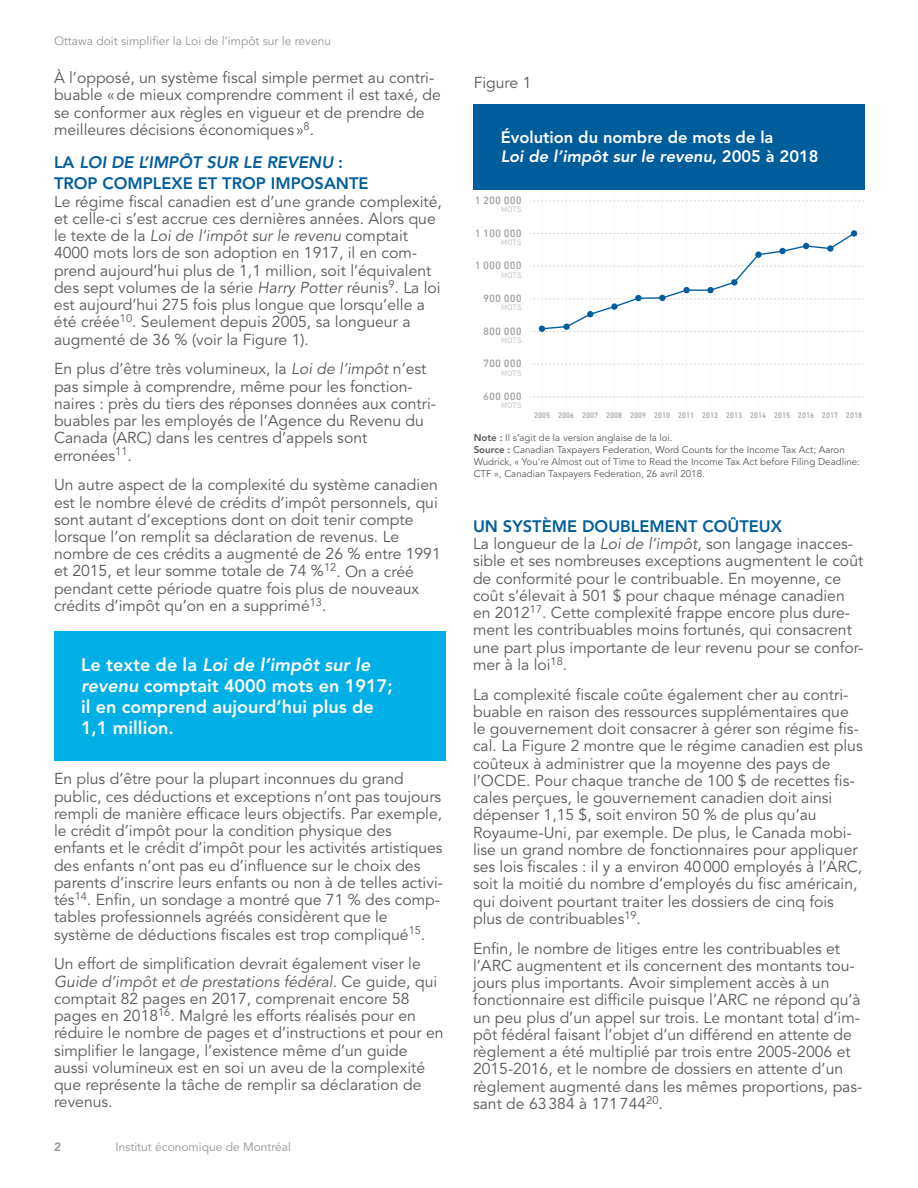
<style>
.page{position:relative;width:918px;height:1188px;background:#fff}
.page>*{position:absolute;margin:0;border:0;box-sizing:border-box;transform-origin:0 0}
.t1{font:800 18px/21px "Avenir LT Std";color:#fff}
.t2{font:800 16.5px/21px "Avenir LT Std";color:#005d9c}
.t3{font:800 16.5px/19.5px "Avenir LT Std";color:#fff}
.t4{font:15.75px/17.2px "Avenir LT Std";color:#57585a}
.t5{font:12px "Avenir LT Std";color:#939598}
.t6{font:800 12px "Avenir LT Std";color:#939598}
.t7{font:500 10.95px "DIN Next CYR";color:#a4a6a8}
.t8{font:9.75px/12px "Avenir LT Std";color:#57585a}
.t9{font:500 8.1px "DIN Next CYR";color:#a4a6a8;scale:.9 1}
.t10{font:8.1px "DIN Next CYR";color:#c7c8ca}
.s1{font-style:italic}
.s2{font-weight:800}
</style>
<div class="page">
<div style="left:54px;top:632px;width:392px;height:129px;background:#00afe6"></div>
<svg style="left:530px;top:193px;width:335px;height:214px"></svg>
<div style="left:474px;top:104px;width:391px;height:85px;background:#005d9c"></div>
<p class="t5" style="left:54px;top:34px;width:279px">Ottawa doit simplifier la Loi de l’impôt sur le revenu</p>
<p class="t4" style="left:54px;top:70px;width:389px">À l’opposé, un système fiscal simple permet au contri&shy;buable «de mieux comprendre comment il est taxé, de se conformer aux règles en vigueur et de prendre de meilleures décisions économiques »<sup>8</sup>.</p>
<p class="t2" style="left:54px;top:152px;width:316px">LA <span class="s1">LOI DE L’IMPÔT SUR LE REVENU</span> :<br>TROP COMPLEXE ET TROP IMPOSANTE</p>
<p class="t4" style="left:54px;top:193px;width:389px">Le régime fiscal canadien est d’une grande complexité, et celle-ci s’est accrue ces dernières années. Alors que le texte de la <span class="s1">Loi de l’impôt sur le revenu</span> comptait 4000 mots lors de son adoption en 1917, il en com&shy;prend aujourd’hui plus de 1,1 million, soit l’équivalent des sept volumes de la série <span class="s1">Harry Potter</span> réunis<sup>9</sup>. La loi est aujourd’hui 275 fois plus longue que lorsqu’elle a été créée<sup>10</sup>. Seulement depuis 2005, sa longueur a augmenté de 36 % (voir la Figure 1).</p>
<p class="t4" style="left:54px;top:361px;width:384px">En plus d’être très volumineux, la <span class="s1">Loi de l’impôt</span> n’est pas simple à comprendre, même pour les fonction&shy;naires : près du tiers des réponses données aux contri&shy;buables par les employés de l’Agence du Revenu du Canada (ARC) dans les centres d’appels sont erronées<sup>11</sup>.</p>
<p class="t4" style="left:54px;top:477px;width:388px">Un autre aspect de la complexité du système canadien est le nombre élevé de crédits d’impôt personnels, qui sont autant d’exceptions dont on doit tenir compte lorsque l’on remplit sa déclaration de revenus. Le nombre de ces crédits a augmenté de 26 % entre 1991 et 2015, et leur somme totale de 74 %<sup>12</sup>. On a créé pendant cette période quatre fois plus de nouveaux crédits d’impôt qu’on en a supprimé<sup>13</sup>.</p>
<p class="t1" style="left:81px;top:655px;width:313px">Le texte de la <span class="s1">Loi de l’impôt sur le revenu</span> comptait 4000 mots en 1917; il en comprend aujourd’hui plus de<br>1,1 million.</p>
<p class="t4" style="left:54px;top:771px;width:391px">En plus d’être pour la plupart inconnues du grand public, ces déductions et exceptions n’ont pas toujours rempli de manière efficace leurs objectifs. Par exemple, le crédit d’impôt pour la condition physique des enfants et le crédit d’impôt pour les activités artistiques des enfants n’ont pas eu d’influence sur le choix des parents d’inscrire leurs enfants ou non à de telles activi&shy;tés<sup>14</sup>. Enfin, un sondage a montré que 71 % des comp&shy;tables professionnels agréés considèrent que le système de déductions fiscales est trop compliqué<sup>15</sup>.</p>
<p class="t4" style="left:54px;top:956px;width:391px">Un effort de simplification devrait également viser le <span class="s1">Guide d’impôt et de prestations fédéral</span>. Ce guide, qui comptait 82 pages en 2017, comprenait encore 58 pages en 2018<sup>16</sup>. Malgré les efforts réalisés pour en réduire le nombre de pages et d’instructions et pour en simplifier le langage, l’existence même d’un guide aussi volumineux est en soi un aveu de la complexité que représente la tâche de remplir sa déclaration de revenus.</p>
<p class="t6" style="left:54px;top:1140px;width:9px">2</p>
<p class="t5" style="left:116px;top:1140px;width:177px">Institut économique de Montréal</p>
<p class="t4" style="left:474px;top:74px;width:59px">Figure 1</p>
<p class="t3" style="left:501px;top:127px;width:319px">Évolution du nombre de mots de la<br><span class="s1">Loi de l’impôt sur le revenu</span>, 2005 à 2018</p>
<p class="t7" style="left:475px;top:194px;width:48px">1 200 000</p>
<p class="t10" style="left:501px;top:205px;width:22px">MOTS</p>
<p class="t7" style="left:475px;top:227px;width:48px">1 100 000</p>
<p class="t10" style="left:501px;top:237px;width:22px">MOTS</p>
<p class="t7" style="left:475px;top:259px;width:48px">1 000 000</p>
<p class="t10" style="left:501px;top:270px;width:22px">MOTS</p>
<p class="t7" style="left:483px;top:292px;width:40px">900 000</p>
<p class="t10" style="left:501px;top:303px;width:22px">MOTS</p>
<p class="t7" style="left:483px;top:325px;width:40px">800 000</p>
<p class="t10" style="left:501px;top:335px;width:22px">MOTS</p>
<p class="t7" style="left:483px;top:357px;width:40px">700 000</p>
<p class="t10" style="left:501px;top:368px;width:22px">MOTS</p>
<p class="t7" style="left:483px;top:390px;width:40px">600 000</p>
<p class="t10" style="left:501px;top:401px;width:22px">MOTS</p>
<p class="t9" style="left:534px;top:411px;width:366px">2005 2006 2007 2008 2009 2010 2011 2012 2013 2014 2015 2016 2017 2018</p>
<p class="t8" style="left:474px;top:432px;width:388px"><span class="s2">Note :</span> Il s’agit de la version anglaise de la loi.<br><span class="s2">Source :</span> Canadian Taxpayers Federation, Word Counts for the Income Tax Act; Aaron Wudrick, « You're Almost out of Time to Read the Income Tax Act before Filing Deadline:<br>CTF », Canadian Taxpayers Federation, 26 avril 2018.</p>
<p class="t2" style="left:473px;top:516px;width:311px">UN SYSTÈME DOUBLEMENT COÛTEUX</p>
<p class="t4" style="left:473px;top:536px;width:392px">La longueur de la <span class="s1">Loi de l’impôt</span>, son langage inacces&shy;sible et ses nombreuses exceptions augmentent le coût de conformité pour le contribuable. En moyenne, ce coût s’élevait à 501 $ pour chaque ménage canadien en 2012<sup>17</sup>. Cette complexité frappe encore plus dure&shy;ment les contribuables moins fortunés, qui consacrent une part plus importante de leur revenu pour se confor&shy;mer à la loi<sup>18</sup>.</p>
<p class="t4" style="left:473px;top:686px;width:391px">La complexité fiscale coûte également cher au contri&shy;buable en raison des ressources supplémentaires que le gouvernement doit consacrer à gérer son régime fis&shy;cal. La Figure 2 montre que le régime canadien est plus coûteux à administrer que la moyenne des pays de l’OCDE. Pour chaque tranche de 100 $ de recettes fis&shy;cales perçues, le gouvernement canadien doit ainsi dépenser 1,15 $, soit environ 50 % de plus qu’au Royaume-Uni, par exemple. De plus, le Canada mobi&shy;lise un grand nombre de fonctionnaires pour appliquer ses lois fiscales : il y a environ 40000 employés à l’ARC, soit la moitié du nombre d’employés du fisc américain, qui doivent pourtant traiter les dossiers de cinq fois plus de contribuables<sup>19</sup>.</p>
<p class="t4" style="left:473px;top:940px;width:391px">Enfin, le nombre de litiges entre les contribuables et l’ARC augmentent et ils concernent des montants tou&shy;jours plus importants. Avoir simplement accès à un fonctionnaire est difficile puisque l’ARC ne répond qu’à un peu plus d’un appel sur trois. Le montant total d’im&shy;pôt fédéral faisant l’objet d’un différend en attente de règlement a été multiplié par trois entre 2005-2006 et 2015-2016, et le nombre de dossiers en attente d’un règlement augmenté dans les mêmes proportions, pas&shy;sant de 63384 à 171744<sup>20</sup>.</p>
</div>
